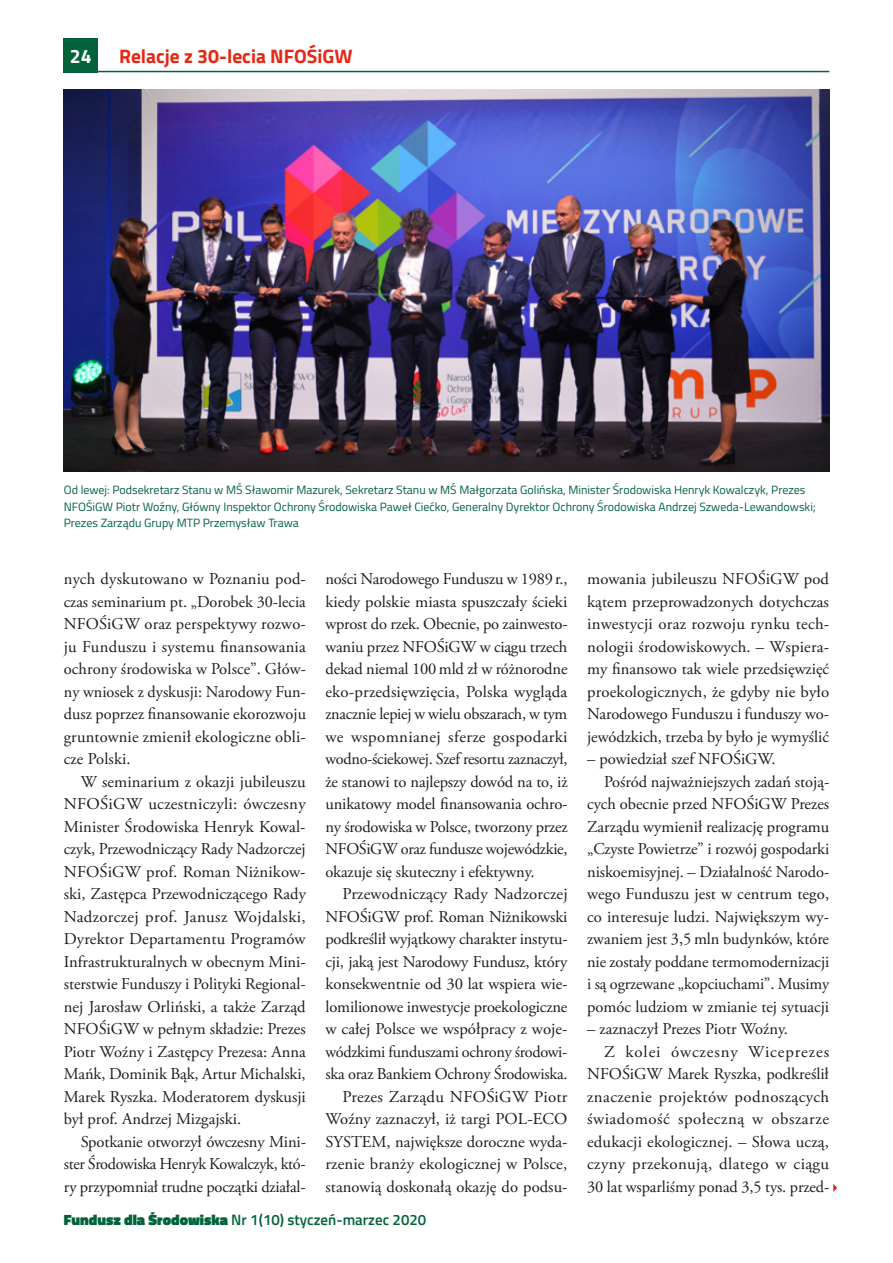
<style>
.page{position:relative;width:893px;height:1263px;background:#fff}
.page>*{position:absolute;margin:0;border:0;box-sizing:border-box;transform-origin:0 0}
.t1{font:700 19.5px "Titillium";color:#e52713}
.t2{font:700 19.5px "Titillium";color:#fff}
.t3{font:16.5px/22.5px "Adobe Garamond Pro";color:#1d1d1b;text-align:justify}
.t4{font:16.5px "Adobe Garamond Pro";letter-spacing:.025em;color:#1d1d1b}
.t5{font:16.5px "Adobe Garamond Pro";letter-spacing:.03em;color:#1d1d1b}
.t6{font:16.5px "Adobe Garamond Pro";letter-spacing:.055em;color:#1d1d1b}
.t7{font:600 15px "Titillium";color:#00633a}
.t8{font:12px/16.5px "Titillium";color:#00633a}
.s1{font-weight:900}
</style>
<div class="page">
<hr style="left:64px;top:71px;width:765px;height:1px;background:#00633a">
<div style="left:64px;top:38px;width:34px;height:34px;background:#00633a"></div>
<svg style="left:833px;top:1184px;width:4px;height:8px"></svg>
<img style="left:64px;top:89px;width:765px;height:383px">
<p class="t2" style="left:70px;top:41px;width:23px">24</p>
<p class="t1" style="left:119px;top:41px;width:235px">Relacje z 30-lecia NFOŚiGW</p>
<p class="t8" style="left:64px;top:481px;width:754px">Od lewej: Podsekretarz Stanu w MŚ Sławomir Mazurek, Sekretarz Stanu w MŚ Małgorzata Golińska, Minister Środowiska Henryk Kowalczyk, Prezes<br>NFOŚiGW Piotr Woźny, Główny Inspektor Ochrony Środowiska Paweł Ciećko, Generalny Dyrektor Ochrony Środowiska Andrzej Szweda-‑ Lewandowski;<br>Prezes Zarządu Grupy MTP Przemysław Trawa</p>
<p class="t3" style="left:64px;top:568px;width:244px">nych dyskutowano w Poznaniu pod&shy;czas seminarium pt. „Dorobek 30-lecia NFOŚiGW oraz perspektywy rozwo&shy;ju Funduszu i systemu finansowania ochrony środowiska w Polsce”. Głów&shy;ny wniosek z dyskusji: Narodowy Fun&shy;dusz poprzez finansowanie ekorozwoju gruntownie zmienił ekologiczne obli&shy;cze Polski.</p>
<p class="t3" style="left:64px;top:771px;width:244px;text-indent:17px">W seminarium z okazji jubileuszu NFOŚiGW uczestniczyli: ówczesny Minister Środowiska Henryk Kowal&shy;czyk, Przewodniczący Rady Nadzorczej NFOŚiGW prof. Roman Niżnikow&shy;ski, Zastępca Przewodniczącego Rady Nadzorczej prof. Janusz Wojdalski, Dyrektor Departamentu Programów Infrastrukturalnych w obecnym Mini&shy;sterstwie Funduszy i Polityki Regional&shy;nej Jarosław Orliński, a także Zarząd NFOŚiGW w pełnym składzie: Prezes Piotr Woźny i Zastępcy Prezesa: Anna Mańk, Dominik Bąk, Artur Michalski, Marek Ryszka. Moderatorem dyskusji był prof. Andrzej Mizgajski.</p>
<p class="t3" style="left:64px;top:1131px;width:244px;text-indent:17px">Spotkanie otworzył ówczesny Mini&shy;ster Środowiska Henryk Kowalczyk, któ&shy;ry przypomniał trudne początki działal-</p>
<p class="t3" style="left:325px;top:568px;width:244px">ności Narodowego Funduszu w 1989 r., kiedy polskie miasta spuszczały ścieki wprost do rzek. Obecnie, po zainwesto&shy;waniu przez NFOŚiGW w ciągu trzech dekad niemal 100 mld zł w różnorodne eko-‑przedsięwzięcia, Polska wygląda znacznie lepiej w wielu obszarach, w tym we wspomnianej sferze gospodarki wodno-‑ściekowej. Szef resortu zaznaczył, że stanowi to najlepszy dowód na to, iż unikatowy model finansowania ochro&shy;ny środowiska w Polsce, tworzony przez NFOŚiGW oraz fundusze wojewódzkie, okazuje się skuteczny i efektywny.</p>
<p class="t3" style="left:325px;top:883px;width:244px;text-align:right">Przewodniczący Rady Nadzorczej NFOŚiGW prof. Roman Niżnikowski podkreślił wyjątkowy charakter instytu&shy;cji, jaką jest Narodowy Fundusz, który konsekwentnie od 30 lat wspiera wie&shy;lomilionowe inwestycje proekologiczne w całej Polsce we współpracy z woje&shy;wódzkimi funduszami ochrony środowi&shy;ska oraz Bankiem Ochrony Środowiska.<br>Prezes Zarządu NFOŚiGW Piotr Woźny zaznaczył, iż targi POL-‑ECO SYSTEM, największe doroczne wyda&shy;rzenie branży ekologicznej w Polsce, stanowią doskonałą okazję do podsu-</p>
<p class="t7" style="left:64px;top:1208px;width:364px"><span class="s1">Fundusz dla Środowiska</span> Nr 1(10) styczeń-marzec 2020</p>
<p class="t3" style="left:587px;top:568px;width:244px">mowania jubileuszu NFOŚiGW pod kątem przeprowadzonych dotychczas inwestycji oraz rozwoju rynku tech&shy;nologii środowiskowych. – Wspiera&shy;my finansowo tak wiele przedsięwzięć proekologicznych, że gdyby nie było Narodowego Funduszu i funduszy wo&shy;jewódzkich, trzeba by było je wymyślić</p>
<p class="t3" style="left:587px;top:748px;width:190px">– powiedział szef NFOŚiGW.</p>
<p class="t3" style="left:604px;top:771px;width:227px">Pośród najważniejszych zadań stoją-</p>
<p class="t3" style="left:587px;top:793px;width:244px">cych obecnie przed NFOŚiGW Prezes</p>
<p class="t3" style="left:587px;top:816px;width:244px">Zarządu wymienił realizację programu</p>
<p class="t3" style="left:587px;top:838px;width:244px">„Czyste Powietrze” i rozwój gospodarki</p>
<p class="t3" style="left:587px;top:861px;width:244px">niskoemisyjnej. – Działalność Narodo-</p>
<p class="t3" style="left:587px;top:883px;width:244px">wego Funduszu jest w centrum tego,</p>
<p class="t3" style="left:587px;top:906px;width:244px">co interesuje ludzi. Największym wy-</p>
<p class="t3" style="left:587px;top:928px;width:243px">zwaniem jest 3,5 mln budynków, które</p>
<p class="t3" style="left:587px;top:951px;width:244px">nie zostały poddane termomodernizacji</p>
<p class="t3" style="left:587px;top:973px;width:244px">i są ogrzewane „kopciuchami”. Musimy</p>
<p class="t3" style="left:587px;top:996px;width:244px">pomóc ludziom w zmianie tej sytuacji</p>
<p class="t3" style="left:587px;top:1018px;width:202px">– zaznaczył Prezes Piotr Woźny.</p>
<p class="t6" style="left:604px;top:1042px;width:226px">Z kolei ówczesny Wiceprezes</p>
<p class="t3" style="left:587px;top:1063px;width:243px">NFOŚiGW Marek Ryszka, podkreślił</p>
<p class="t4" style="left:587px;top:1087px;width:244px">znaczenie projektów podnoszących</p>
<p class="t5" style="left:587px;top:1109px;width:243px">świadomość społeczną w obszarze</p>
<p class="t3" style="left:587px;top:1131px;width:243px">edukacji ekologicznej. – Słowa uczą,</p>
<p class="t4" style="left:587px;top:1154px;width:243px">czyny przekonują, dlatego w ciągu</p>
<p class="t3" style="left:587px;top:1176px;width:244px">30 lat wsparliśmy ponad 3,5 tys. przed-</p>
</div>
